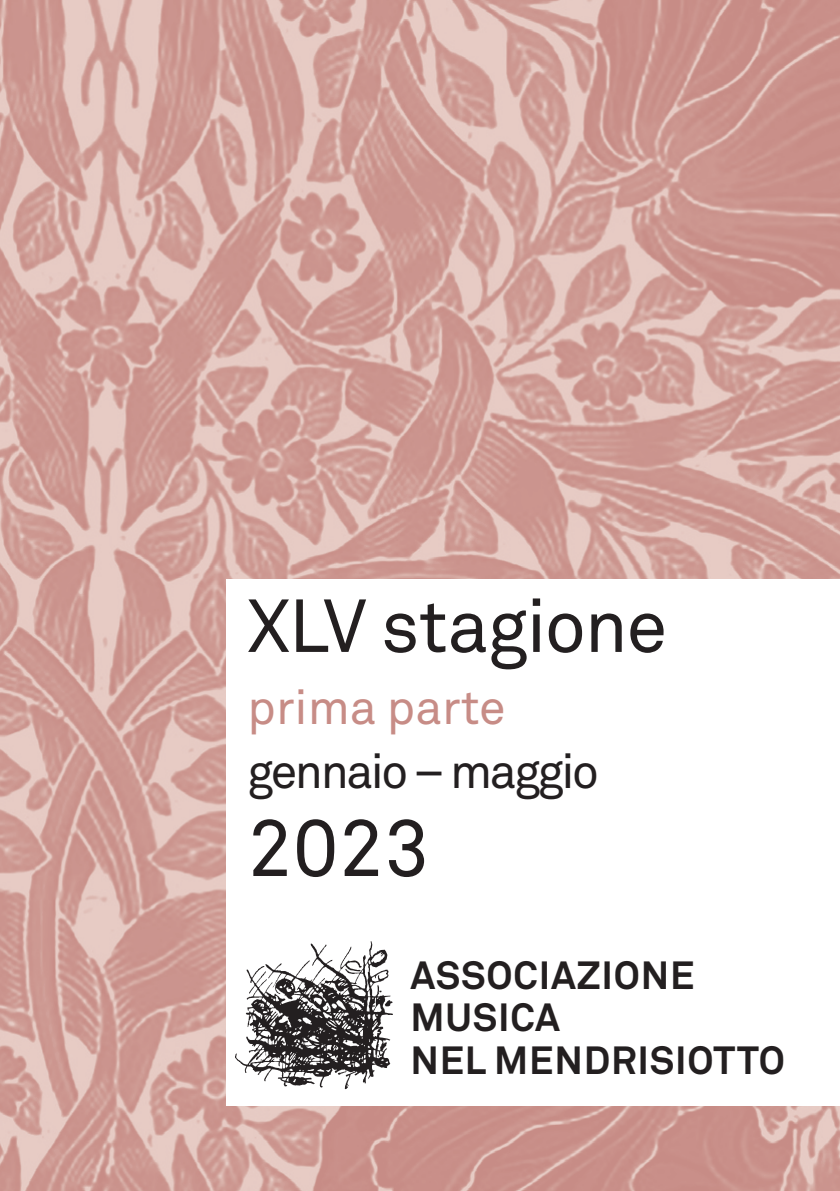
<style>
.page{position:relative;width:840px;height:1191px;background:#fff}
.page>*{position:absolute;margin:0;border:0;box-sizing:border-box;transform-origin:0 0}
.t1{font:80px "Akkurat";color:#231f20}
.t2{font:74px "Akkurat";letter-spacing:-.02em;color:#231f20}
.t3{font:48px "Akkurat";letter-spacing:-.05em;color:#231f20}
.t4{font:48px "Akkurat";color:#c78c86}
.t5{font:700 38.8px "Akkurat";letter-spacing:.02em;color:#231f20}
</style>
<div class="page">
<img style="left:0;top:0;width:839px;height:1191px">
<div style="left:226px;top:579px;width:613px;height:527px;background:#fff"></div>
<svg style="left:235px;top:941px;width:158px;height:148px"></svg>
<p class="t2" style="left:247px;top:579px;width:421px">XLV stagione</p>
<p class="t4" style="left:247px;top:677px;width:259px">prima parte</p>
<p class="t3" style="left:247px;top:741px;width:353px">gennaio – maggio</p>
<p class="t1" style="left:247px;top:797px;width:183px">2023</p>
<p class="t5" style="left:410px;top:951px;width:285px">ASSOCIAZIONE</p>
<p class="t5" style="left:410px;top:993px;width:151px">MUSICA</p>
<p class="t5" style="left:410px;top:1035px;width:376px">NEL MENDRISIOTTO</p>
</div>
